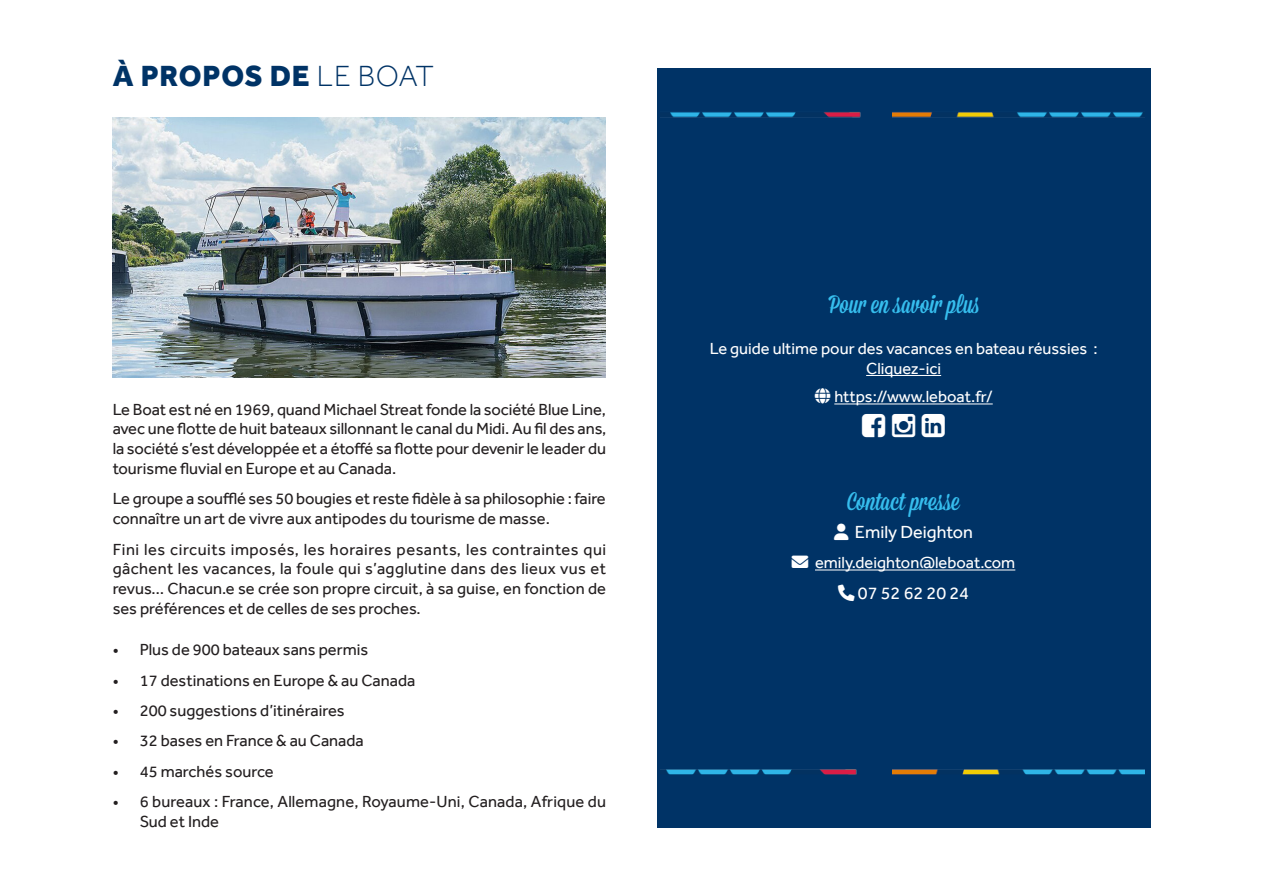
<style>
.page{position:relative;width:1263px;height:893px;background:#fff}
.page>*{position:absolute;margin:0;border:0;box-sizing:border-box;transform-origin:0 0}
.t1{font:800 30px "Effra";letter-spacing:.03em;color:#036}
.Communiqué_de_presse{font:25.5px "Mission Script";color:#36beee}
.Titres_édito_sommair{font:25.5px "Mission Script";color:#36beee}
.Paragraphe{font:18px "Effra";color:#fff}
.Paragraphe-2{font:16.5px/19.8px "Effra";color:#231f20;text-align:justify}
.Titres_édito_sommair-2{font:16.5px "Effra";color:#fff}
.Paragraphe-3{font:16.5px "Effra";color:#fff}
.s1{font-weight:300}
</style>
<div class="page">
<div style="left:657px;top:68px;width:493px;height:759px;background:#036"></div>
<hr style="left:866px;top:375px;width:75px;height:1px;background:#fff">
<hr style="left:834px;top:404px;width:159px;height:1px;background:#fff">
<hr style="left:815px;top:570px;width:200px;height:1px;background:#fff">
<img style="left:661px;top:112px;width:232px;height:6px">
<img style="left:893px;top:112px;width:251px;height:6px">
<img style="left:661px;top:769px;width:232px;height:6px">
<img style="left:893px;top:769px;width:251px;height:6px">
<img style="left:113px;top:118px;width:493px;height:260px">
<h1 class="t1" style="left:113px;top:58px;width:323px">À PROPOS DE <span class="s1">LE BOAT</span></h1>
<p class="Paragraphe-2" style="left:113px;top:399px;width:495px">Le Boat est né en 1969, quand Michael Streat fonde la société Blue Line, avec une flotte de huit bateaux sillonnant le canal du Midi. Au fil des ans, la société s’est développée et a étoffé sa flotte pour devenir le leader du tourisme fluvial en Europe et au Canada.</p>
<p class="Paragraphe-2" style="left:113px;top:489px;width:494px">Le groupe a soufflé ses 50 bougies et reste fidèle à sa philosophie : faire connaître un art de vivre aux antipodes du tourisme de masse.</p>
<p class="Paragraphe-2" style="left:113px;top:539px;width:495px">Fini les circuits imposés, les horaires pesants, les contraintes qui gâchent les vacances, la foule qui s’agglutine dans des lieux vus et revus… Chacun.e se crée son propre circuit, à sa guise, en fonction de ses préférences et de celles de ses proches.</p>
<p class="Paragraphe-2" style="left:113px;top:639px;width:257px">• Plus de 900 bateaux sans permis</p>
<p class="Paragraphe-2" style="left:113px;top:670px;width:304px">• 17 destinations en Europe &amp; au Canada</p>
<p class="Paragraphe-2" style="left:113px;top:700px;width:233px">• 200 suggestions d’itinéraires</p>
<p class="Paragraphe-2" style="left:113px;top:731px;width:253px">• 32 bases en France &amp; au Canada</p>
<p class="Paragraphe-2" style="left:113px;top:761px;width:162px">• 45 marchés source</p>
<p class="Paragraphe-2" style="left:140px;top:792px;width:468px;text-indent:-27px">• 6 bureaux : France, Allemagne, Royaume-Uni, Canada, Afrique du<br>Sud et Inde</p>
<p class="Communiqué_de_presse" style="left:828px;top:289px;width:152px">Pour en savoir plus</p>
<p class="Titres_édito_sommair-2" style="left:710px;top:339px;width:389px">Le guide ultime pour des vacances en bateau réussies :</p>
<p class="Titres_édito_sommair-2" style="left:866px;top:359px;width:76px">Cliquez-ici</p>
<p class="Titres_édito_sommair-2" style="left:834px;top:387px;width:160px">https://www.leboat.fr/</p>
<p class="Titres_édito_sommair" style="left:847px;top:486px;width:114px">Contact presse</p>
<p class="Paragraphe" style="left:855px;top:522px;width:120px">Emily Deighton</p>
<p class="Paragraphe-3" style="left:792px;top:553px;width:225px">✉ emily.deighton@leboat.com</p>
<p class="Paragraphe" style="left:858px;top:582px;width:113px">07 52 62 20 24</p>
</div>
